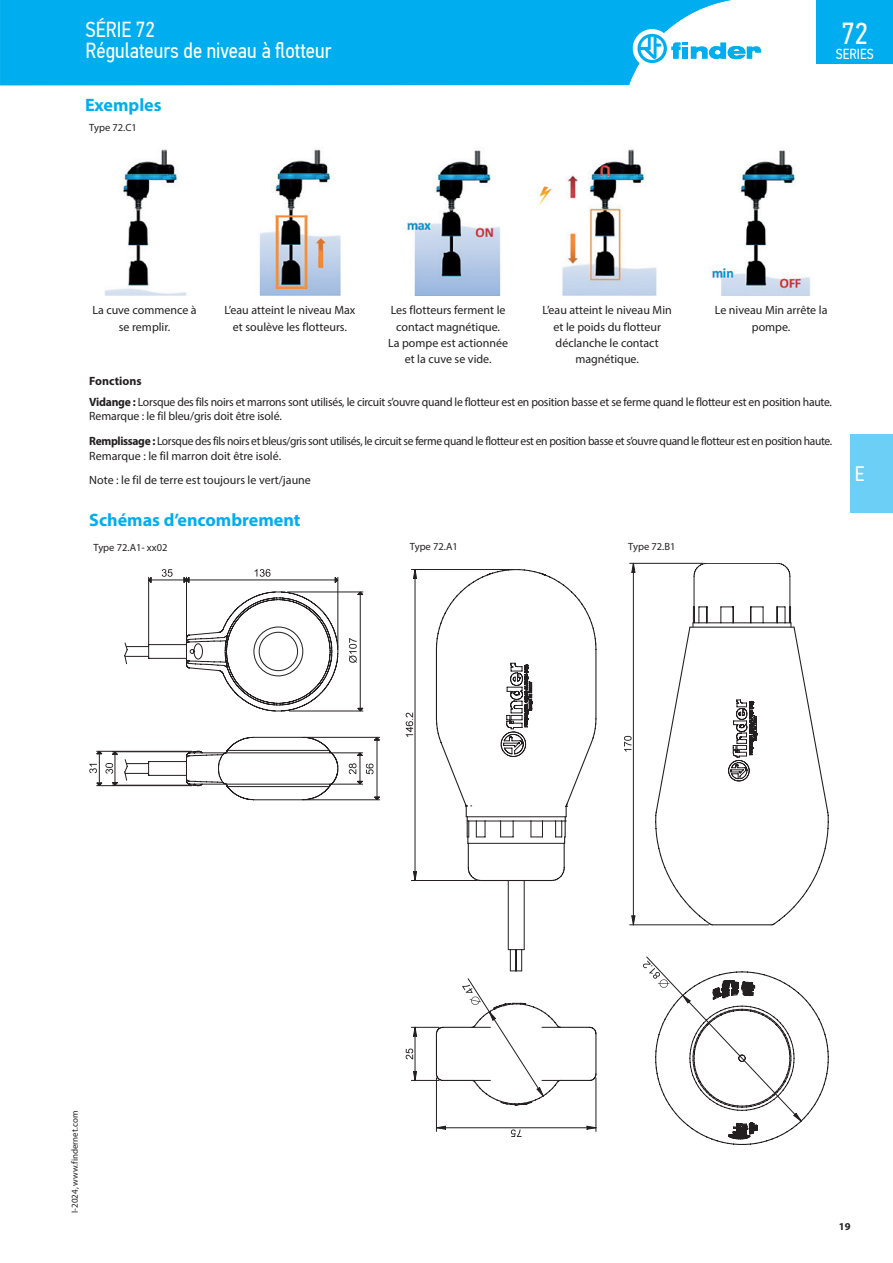
<style>
.page{position:relative;width:893px;height:1263px;background:#fff}
.page>*{position:absolute;margin:0;border:0;box-sizing:border-box;transform-origin:0 0}
.t1{font:30.3px "PF Din Text Cond Pro";color:#fff}
.t2{font:21.75px/21px "PF Din Text Cond Pro";color:#fff}
.t3{font:21px "PF Din Text Cond Pro";color:#fff}
.Titolo_T2{font:700 18px "Myriad Pro";color:#00aeef}
.Corpo_NO_rientro{font:700 18px "Myriad Pro";color:#00aeef}
.t4{font:14.55px "PF Din Text Cond Pro";color:#fff}
.Corpo_NO_rientro-2{font:12px/16.2px "Myriad Pro";color:#231f20;text-align:center}
.Titolo_T2-2{font:12px "Myriad Pro";letter-spacing:-.02em;color:#231f20}
.Titolo_T2-3{font:12px "Myriad Pro";letter-spacing:-.02em;color:#231f20;scale:.96 1}
.Titolo_T2-4{font:12px "Myriad Pro";color:#231f20}
.Titolo_T2-5{font:700 12px "Myriad Pro";color:#231f20}
.TXT_Immagini{font:10.5px "Myriad Pro";color:#231f20}
.t5{font:700 10.5px "Myriad Pro";color:#231f20}
.t6{font:9px "Myriad Pro";color:#231f20}
.s1{font-weight:700}
</style>
<div class="page">
<div style="left:850px;top:434px;width:43px;height:78px;background:#6bcff6"></div>
<div style="left:0;top:0;width:731px;height:85px;background:#00aeef"></div>
<div style="left:633px;top:29px;width:38px;height:39px;background:#fff;border-radius:50%"></div>
<svg style="left:637px;top:34px;width:124px;height:29px"></svg>
<div style="left:816px;top:0;width:77px;height:64px;background:#00aeef"></div>
<img style="left:104px;top:149px;width:707px;height:146px">
<hr style="left:360px;top:593px;width:1px;height:117px;background:#231f20">
<hr style="left:289px;top:711px;width:74px;height:1px;background:#231f20">
<hr style="left:287px;top:592px;width:76px;height:1px;background:#231f20">
<hr style="left:332px;top:784px;width:31px;height:1px;background:#231f20">
<hr style="left:332px;top:752px;width:31px;height:1px;background:#231f20">
<hr style="left:377px;top:739px;width:1px;height:59px;background:#231f20">
<hr style="left:304px;top:799px;width:76px;height:1px;background:#231f20">
<hr style="left:304px;top:737px;width:76px;height:1px;background:#231f20">
<hr style="left:115px;top:753px;width:1px;height:31px;background:#231f20">
<hr style="left:99px;top:753px;width:1px;height:31px;background:#231f20">
<hr style="left:97px;top:785px;width:95px;height:1px;background:#231f20">
<hr style="left:97px;top:751px;width:95px;height:1px;background:#231f20">
<hr style="left:188px;top:580px;width:149px;height:1px;background:#231f20">
<hr style="left:338px;top:577px;width:1px;height:71px;background:#231f20">
<hr style="left:150px;top:580px;width:35px;height:1px;background:#231f20">
<hr style="left:148px;top:577px;width:1px;height:67px;background:#231f20">
<hr style="left:186px;top:577px;width:1px;height:60px;background:#231f20">
<svg style="left:148px;top:577px;width:3px;height:6px"></svg>
<svg style="left:184px;top:577px;width:5px;height:6px"></svg>
<svg style="left:335px;top:577px;width:3px;height:6px"></svg>
<svg style="left:124px;top:591px;width:215px;height:209px"></svg>
<svg style="left:162px;top:569px;width:11px;height:8px"></svg>
<svg style="left:255px;top:569px;width:15px;height:8px"></svg>
<svg style="left:349px;top:638px;width:8px;height:25px"></svg>
<svg style="left:357px;top:708px;width:6px;height:3px"></svg>
<svg style="left:374px;top:737px;width:6px;height:3px"></svg>
<svg style="left:374px;top:797px;width:6px;height:3px"></svg>
<svg style="left:349px;top:753px;width:25px;height:31px"></svg>
<svg style="left:89px;top:764px;width:8px;height:9px"></svg>
<svg style="left:105px;top:763px;width:8px;height:11px"></svg>
<svg style="left:112px;top:751px;width:6px;height:4px"></svg>
<svg style="left:112px;top:782px;width:6px;height:3px"></svg>
<svg style="left:97px;top:751px;width:5px;height:3px"></svg>
<svg style="left:96px;top:783px;width:6px;height:3px"></svg>
<hr style="left:436px;top:1078px;width:1px;height:53px;background:#231f20">
<hr style="left:596px;top:1078px;width:1px;height:53px;background:#231f20">
<svg style="left:511px;top:1129px;width:11px;height:8px"></svg>
<svg style="left:437px;top:1126px;width:9px;height:3px"></svg>
<svg style="left:587px;top:1126px;width:9px;height:3px"></svg>
<hr style="left:436px;top:1127px;width:160px;height:1px;background:#231f20">
<svg style="left:406px;top:569px;width:190px;height:537px"></svg>
<svg style="left:655px;top:626px;width:174px;height:300px"></svg>
<svg style="left:643px;top:957px;width:186px;height:188px"></svg>
<svg style="left:692px;top:563px;width:99px;height:65px"></svg>
<hr style="left:630px;top:924px;width:79px;height:1px;background:#231f20">
<hr style="left:630px;top:563px;width:73px;height:1px;background:#231f20">
<svg style="left:624px;top:736px;width:8px;height:16px"></svg>
<svg style="left:632px;top:916px;width:3px;height:9px"></svg>
<svg style="left:632px;top:563px;width:3px;height:9px"></svg>
<hr style="left:633px;top:563px;width:1px;height:362px;background:#231f20">
<h2 class="t2" style="left:85px;top:19px;width:248px">SÉRIE 72<br>Régulateurs de niveau à flotteur</h2>
<p class="Corpo_NO_rientro" style="left:85px;top:93px;width:78px">Exemples</p>
<p class="TXT_Immagini" style="left:89px;top:121px;width:49px">Type 72.C1</p>
<h2 class="t2" style="left:96px;top:40px;width:129px">elais d contrôle</h2>
<p class="t4" style="left:839px;top:19px;width:32px">SÉRIE</p>
<h1 class="t1" style="left:841px;top:28px;width:28px">72</h1>
<h1 class="t1" style="left:841px;top:16px;width:28px">72</h1>
<p class="t4" style="left:836px;top:45px;width:39px">SERIES</p>
<p class="Corpo_NO_rientro-2" style="left:92px;top:302px;width:106px">La cuve commence à se remplir.</p>
<p class="Corpo_NO_rientro-2" style="left:224px;top:302px;width:133px">L’eau atteint le niveau Max</p>
<p class="Corpo_NO_rientro-2" style="left:233px;top:318px;width:116px">et soulève les flotteurs.</p>
<p class="Corpo_NO_rientro-2" style="left:391px;top:302px;width:116px">Les flotteurs ferment le</p>
<p class="Corpo_NO_rientro-2" style="left:396px;top:318px;width:105px">contact magnétique.</p>
<p class="Corpo_NO_rientro-2" style="left:388px;top:334px;width:122px">La pompe est actionnée</p>
<p class="Corpo_NO_rientro-2" style="left:405px;top:351px;width:88px">et la cuve se vide.</p>
<p class="Corpo_NO_rientro-2" style="left:543px;top:302px;width:131px">L’eau atteint le niveau Min</p>
<p class="Corpo_NO_rientro-2" style="left:553px;top:318px;width:109px">et le poids du flotteur</p>
<p class="Corpo_NO_rientro-2" style="left:556px;top:334px;width:105px">déclanche le contact</p>
<p class="Corpo_NO_rientro-2" style="left:575px;top:351px;width:65px">magnétique.</p>
<p class="Corpo_NO_rientro-2" style="left:715px;top:302px;width:114px">Le niveau Min arrête la</p>
<p class="Corpo_NO_rientro-2" style="left:752px;top:318px;width:40px">pompe.</p>
<p class="Titolo_T2-5" style="left:89px;top:373px;width:54px">Fonctions</p>
<p class="Titolo_T2-2" style="left:89px;top:394px;width:744px"><span class="s1">Vidange :</span> Lorsque des fils noirs et marrons sont utilisés, le circuit s’ouvre quand le flotteur est en position basse et se ferme quand le flotteur est en position haute.</p>
<p class="Titolo_T2-2" style="left:89px;top:409px;width:194px">Remarque : le fil bleu/gris doit être isolé.</p>
<p class="Titolo_T2-3" style="left:89px;top:434px;width:775px"><span class="s1">Remplissage :</span> Lorsque des fils noirs et bleus/gris sont utilisés, le circuit se ferme quand le flotteur est en position basse et s’ouvre quand le flotteur est en position haute.</p>
<p class="Titolo_T2-4" style="left:89px;top:448px;width:193px">Remarque : le fil marron doit être isolé.</p>
<p class="Titolo_T2-4" style="left:89px;top:473px;width:223px">Note : le fil de terre est toujours le vert/jaune</p>
<p class="Titolo_T2" style="left:89px;top:508px;width:213px">Schémas d’encombrement</p>
<p class="TXT_Immagini" style="left:94px;top:541px;width:75px">Type 72.A1- xx02</p>
<p class="TXT_Immagini" style="left:410px;top:540px;width:49px">Type 72.A1</p>
<p class="TXT_Immagini" style="left:628px;top:540px;width:49px">Type 72.B1</p>
<h3 class="t3" style="left:855px;top:461px;width:11px">E</h3>
<p class="t6" style="left:69px;top:1213px;width:103px;rotate:-90deg">I-2024, www.findernet.com</p>
<p class="t5" style="left:839px;top:1219px;width:13px">19</p>
</div>
